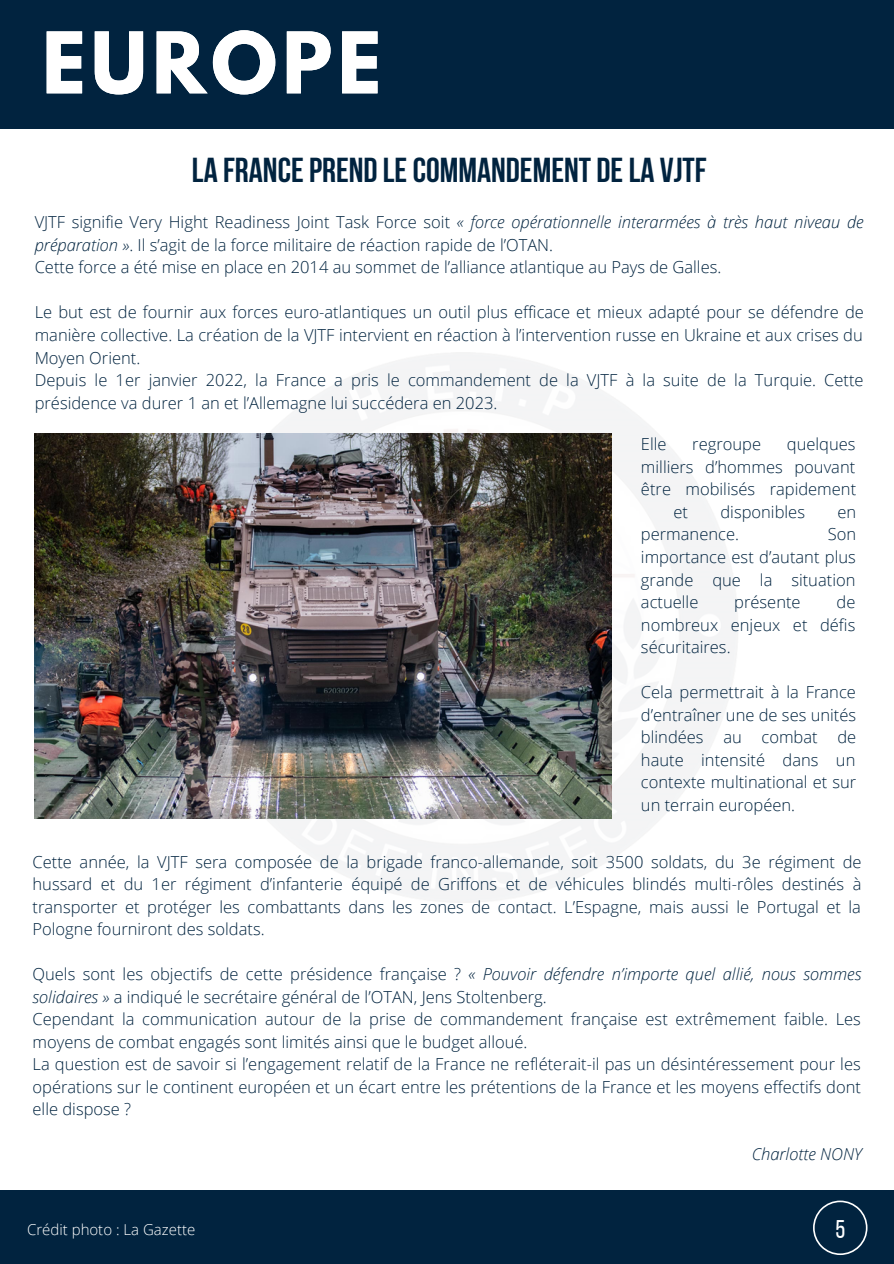
<style>
.page{position:relative;width:894px;height:1264px;background:#fff}
.page>*{position:absolute;margin:0;border:0;box-sizing:border-box;transform-origin:0 0}
.t1{font:700 75px "League Spartan";letter-spacing:.07em;color:#fff}
.t2{font:700 34.5px "Bebas Neue";color:#01233f}
.t3{font:25.5px "Bebas Neue";color:#fff}
.t4{font:300 16.5px/22.5px "Open Sans";color:#01233f;text-align:justify}
.t5{font:italic 300 16.5px "Open Sans";color:#01233f}
.t6{font:300 15px "Open Sans";color:#fff}
.s1{font-style:italic}
</style>
<div class="page">
<div style="left:0;top:1189px;width:893px;height:74px;background:#01233f"></div>
<div style="left:0;top:0;width:893px;height:128px;background:#01233f"></div>
<svg style="left:813px;top:1200px;width:54px;height:54px"></svg>
<img style="left:188px;top:352px;width:550px;height:550px">
<img style="left:35px;top:434px;width:576px;height:384px">
<p class="t1" style="left:42px;top:26px;width:340px">EUROPE</p>
<p class="t2" style="left:192px;top:156px;width:516px">LA FRANCEPREND LECOMMANDEMENT DELA VJTF</p>
<p class="t4" style="left:35px;top:211px;width:830px">VJTF signifie Very Hight Readiness Joint Task Force soit <span class="s1">« force opérationnelle interarmées à très haut niveau de préparation »</span>. Il s’agit de la force militaire de réaction rapide de l’OTAN.</p>
<p class="t4" style="left:35px;top:256px;width:688px">Cette force a été mise en place en 2014 au sommet de l’alliance atlantique au Pays de Galles.</p>
<p class="t4" style="left:35px;top:301px;width:830px">Le but est de fournir aux forces euro-atlantiques un outil plus efficace et mieux adapté pour se défendre de manière collective. La création de la VJTF intervient en réaction à l’intervention russe en Ukraine et aux crises du Moyen Orient.</p>
<p class="t4" style="left:35px;top:368px;width:830px">Depuis le 1er janvier 2022, la France a pris le commandement de la VJTF à la suite de la Turquie. Cette présidence va durer 1 an et l’Allemagne lui succédera en 2023.</p>
<p class="t4" style="left:640px;top:432px;width:27px">Elle</p>
<p class="t4" style="left:692px;top:432px;width:70px">regroupe</p>
<p class="t4" style="left:786px;top:432px;width:70px">quelques</p>
<p class="t4" style="left:640px;top:455px;width:216px">milliers d’hommes pouvant</p>
<p class="t4" style="left:640px;top:477px;width:217px">être mobilisés rapidement</p>
<p class="t4" style="left:673px;top:500px;width:16px">et</p>
<p class="t4" style="left:720px;top:500px;width:86px">disponibles</p>
<p class="t4" style="left:837px;top:500px;width:20px">en</p>
<p class="t4" style="left:640px;top:523px;width:99px">permanence.</p>
<p class="t4" style="left:640px;top:523px;width:217px;text-indent:187px">Son importance est d’autant plus grande que la situation actuelle</p>
<p class="t4" style="left:734px;top:590px;width:68px">présente</p>
<p class="t4" style="left:640px;top:590px;width:216px;text-indent:195px">de nombreux enjeux et défis sécuritaires.</p>
<p class="t4" style="left:640px;top:680px;width:217px">Cela permettrait à la France d’entraîner une de ses unités blindées au combat de haute intensité dans un contexte multinational et sur un terrain européen.</p>
<p class="t4" style="left:33px;top:849px;width:830px">Cette année, la VJTF sera composée de la brigade franco-allemande, soit 3500 soldats, du 3e régiment de hussard et du 1er régiment d’infanterie équipé de Griffons et de véhicules blindés multi-rôles destinés à transporter et protéger les combattants dans les zones de contact. L’Espagne, mais aussi le Portugal et la Pologne fourniront des soldats.</p>
<p class="t4" style="left:33px;top:962px;width:830px">Quels sont les objectifs de cette présidence française ? <span class="s1">« Pouvoir défendre n’importe quel allié, nous sommes solidaires »</span> a indiqué le secrétaire général de l’OTAN, Jens Stoltenberg.</p>
<p class="t4" style="left:33px;top:1007px;width:829px">Cependant la communication autour de la prise de commandement française est extrêmement faible. Les moyens de combat engagés sont limités ainsi que le budget alloué.</p>
<p class="t4" style="left:33px;top:1052px;width:829px">La question est de savoir si l’engagement relatif de la France ne refléterait-il pas un désintéressement pour les opérations sur le continent européen et un écart entre les prétentions de la France et les moyens effectifs dont elle dispose ?</p>
<p class="t5" style="left:751px;top:1142px;width:112px">Charlotte NONY</p>
<p class="t6" style="left:27px;top:1218px;width:170px">Crédit photo : La Gazette</p>
<p class="t3" style="left:835px;top:1218px;width:11px">5</p>
</div>
